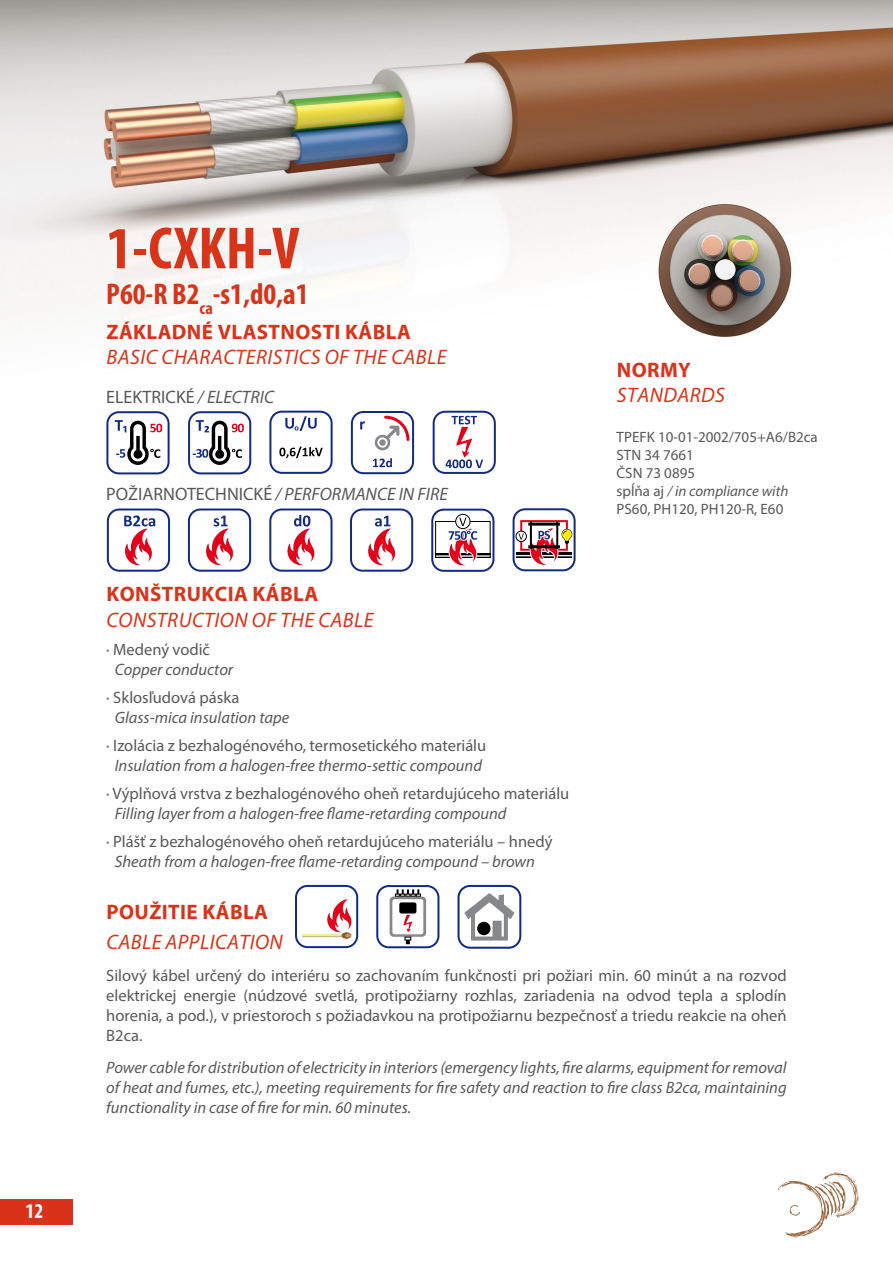
<style>
.page{position:relative;width:893px;height:1263px;background:#fff}
.page>*{position:absolute;margin:0;border:0;box-sizing:border-box;transform-origin:0 0}
.t1{font:700 condensed 60px "Myriad Pro";color:#d8341a}
.t2{font:700 condensed 30px "Myriad Pro";color:#d8341a}
.t3{font:italic 21px "Myriad Pro";letter-spacing:.02em;color:#d8341a}
.t4{font:700 21px "Myriad Pro";letter-spacing:.02em;color:#d8341a}
.t5{font:700 condensed 21px "Myriad Pro";color:#fff}
.t6{font:italic 18px "Myriad Pro";color:#58585a}
.t7{font:18px "Myriad Pro";color:#58585a}
.t8{font:16.5px/19.8px "Myriad Pro";color:#58585a;text-align:justify}
.t9{font:italic 16.5px/19.8px "Myriad Pro";color:#58585a;text-align:justify}
.t10{font:15px/18px "Myriad Pro";color:#58585a}
.s1{font-style:italic}
.s2{font-style:normal}
</style>
<div class="page">
<img style="left:0;top:0;width:893px;height:338px">
<div style="left:0;top:1199px;width:72px;height:25px;background:#d9321a"></div>
<svg style="left:778px;top:1172px;width:81px;height:65px"></svg>
<svg style="left:351px;top:411px;width:63px;height:63px"></svg>
<svg style="left:269px;top:411px;width:64px;height:63px"></svg>
<svg style="left:433px;top:411px;width:63px;height:63px"></svg>
<svg style="left:106px;top:411px;width:64px;height:63px"></svg>
<svg style="left:188px;top:411px;width:63px;height:63px"></svg>
<svg style="left:107px;top:508px;width:63px;height:64px"></svg>
<svg style="left:269px;top:508px;width:63px;height:64px"></svg>
<svg style="left:188px;top:508px;width:63px;height:64px"></svg>
<svg style="left:350px;top:508px;width:63px;height:64px"></svg>
<svg style="left:431px;top:508px;width:63px;height:64px"></svg>
<svg style="left:513px;top:508px;width:63px;height:63px"></svg>
<hr style="left:528px;top:523px;width:32px;height:3px;background:#000">
<hr style="left:528px;top:545px;width:32px;height:3px;background:#000">
<hr style="left:556px;top:521px;width:2px;height:28px;background:#000">
<hr style="left:530px;top:521px;width:2px;height:28px;background:#000">
<svg style="left:376px;top:885px;width:63px;height:63px"></svg>
<svg style="left:295px;top:885px;width:63px;height:63px"></svg>
<svg style="left:458px;top:885px;width:63px;height:64px"></svg>
<div style="left:477px;top:922px;width:13px;height:13px;background:#000;border-radius:50%"></div>
<p class="t5" style="left:26px;top:1198px;width:19px">12</p>
<h1 class="t1" style="left:106px;top:211px;width:195px">1-CXKH-V</h1>
<h2 class="t2" style="left:106px;top:275px;width:204px">P60-R B2<sub>ca</sub>-s1,d0,a1</h2>
<p class="t4" style="left:107px;top:318px;width:306px">ZÁKLADNÉ VLASTNOSTI KÁBLA</p>
<p class="t3" style="left:107px;top:344px;width:342px">BASIC CHARACTERISTICS OF THE CABLE</p>
<p class="t7" style="left:106px;top:386px;width:169px">ELEKTRICKÉ <span class="s1">/ ELECTRIC</span></p>
<p class="t6" style="left:106px;top:483px;width:343px"><span class="s2">POŽIARNOTECHNICKÉ</span> / PERFORMANCE IN FIRE</p>
<p class="t4" style="left:617px;top:356px;width:76px">NORMY</p>
<p class="t3" style="left:617px;top:382px;width:110px">STANDARDS</p>
<p class="t10" style="left:617px;top:428px;width:203px">TPEFK 10-01-2002/705+A6/B2ca<br>STN 34 7661<br>ČSN 73 0895<br>spĺňa aj <span class="s1">/ in compliance with<br></span>PS60, PH120, PH120-R, E60</p>
<p class="t4" style="left:107px;top:581px;width:213px">KONŠTRUKCIA KÁBLA</p>
<p class="t3" style="left:107px;top:606px;width:269px">CONSTRUCTION OF THE CABLE</p>
<p class="t8" style="left:106px;top:639px;width:105px">· Medený vodič</p>
<p class="t9" style="left:115px;top:659px;width:120px">Copper conductor</p>
<p class="t8" style="left:106px;top:687px;width:135px">· Sklosľudová páska</p>
<p class="t9" style="left:115px;top:707px;width:176px">Glass-mica insulation tape</p>
<p class="t8" style="left:106px;top:735px;width:381px">· Izolácia z bezhalogénového, termosetického materiálu</p>
<p class="t9" style="left:115px;top:755px;width:369px">Insulation from a halogen-free thermo-settic compound</p>
<p class="t8" style="left:106px;top:783px;width:465px">· Výplňová vrstva z bezhalogénového oheň retardujúceho materiálu</p>
<p class="t9" style="left:115px;top:803px;width:393px">Filling layer from a halogen-free flame-retarding compound</p>
<p class="t8" style="left:106px;top:831px;width:448px">· Plášť z bezhalogénového oheň retardujúceho materiálu – hnedý</p>
<p class="t9" style="left:115px;top:851px;width:422px">Sheath from a halogen-free flame-retarding compound – brown</p>
<p class="t4" style="left:107px;top:898px;width:163px">POUŽITIE KÁBLA</p>
<p class="t3" style="left:107px;top:929px;width:178px">CABLE APPLICATION</p>
<p class="t8" style="left:106px;top:965px;width:682px">Silový kábel určený do interiéru so zachovaním funkčnosti pri požiari min. 60 minút a na rozvod elektrickej energie (núdzové svetlá, protipožiarny rozhlas, zariadenia na odvod tepla a splodín horenia, a pod.), v priestoroch s požiadavkou na protipožiarnu bezpečnosť a triedu reakcie na oheň B2ca.</p>
<p class="t9" style="left:106px;top:1057px;width:682px">Power cable for distribution of electricity in interiors (emergency lights, fire alarms, equipment for removal of heat and fumes, etc.), meeting requirements for fire safety and reaction to fire class B2ca, maintaining functionality in case of fire for min. 60 minutes.</p>
</div>
